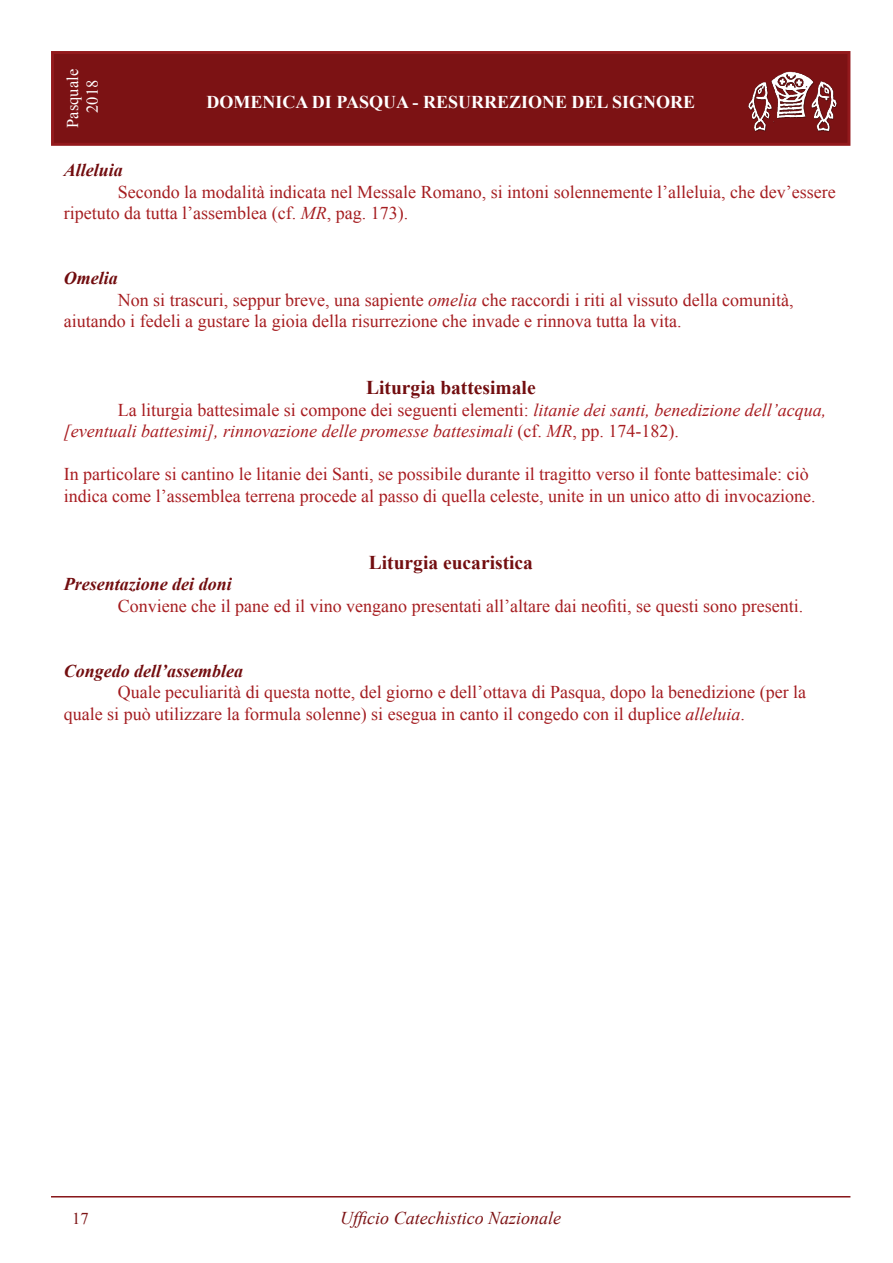
<style>
.page{position:relative;width:893px;height:1263px;background:#fff}
.page>*{position:absolute;margin:0;border:0;box-sizing:border-box;transform-origin:0 0}
.t1{font:700 19.5px "Times New Roman";color:#720d0f}
.t2{font:700 19.5px "Times New Roman";color:#730e10}
.t3{font:18px/21.6px "Times New Roman";color:#a61d20}
.t4{font:18px/21.6px "Times New Roman";color:#a81c20}
.t5{font:18px/21.6px "Times New Roman";color:#a31c20}
.t6{font:italic 18px/21.6px "Times New Roman";color:#a81c20}
.t7{font:18px/21.6px "Times New Roman";color:#a51d20}
.t8{font:700 18px "Times New Roman";color:#fff}
.t9{font:italic 18px "Times New Roman";color:#7c1214}
.t10{font:italic 700 18px "Times New Roman";color:#720d0f}
.t11{font:italic 700 18px "Times New Roman";color:#730e10}
.t12{font:italic 700 18px "Times New Roman";color:#710c0e}
.t13{font:16.5px/19.8px "Times New Roman";color:#fff;text-align:center}
.t14{font:16.5px "Times New Roman";color:#7c1214}
.s1{font-style:italic}
.s2{font-style:normal}
</style>
<div class="page">
<div style="left:51px;top:51px;width:799px;height:95px;background:#7c1214;border:3px solid #93191c"></div>
<hr style="left:51px;top:1196px;width:799px;height:1px;background:#871518">
<img style="left:748px;top:71px;width:90px;height:61px">
<p class="t13" style="left:62px;top:128px;width:60px;rotate:-90deg">Pasquale<br>2018</p>
<p class="t8" style="left:206px;top:90px;width:490px">DOMENICA DI PASQUA - RESURREZIONE DEL SIGNORE</p>
<p class="t10" style="left:64px;top:158px;width:61px">Alleluia</p>
<p class="t7" style="left:64px;top:181px;width:773px;text-indent:54px">Secondo la modalità indicata nel Messale Romano, si intoni solennemente l’alleluia, che dev’essere ripetuto da tutta l’assemblea (cf. <span class="s1">MR</span>, pag. 173).</p>
<p class="t12" style="left:64px;top:266px;width:55px">Omelia</p>
<p class="t3" style="left:64px;top:289px;width:731px;text-indent:54px">Non si trascuri, seppur breve, una sapiente <span class="s1">omelia</span> che raccordi i riti al vissuto della comunità, aiutando i fedeli a gustare la gioia della risurrezione che invade e rinnova tutta la vita.</p>
<p class="t1" style="left:366px;top:374px;width:171px">LITURGIA BATTESIMALE</p>
<p class="t6" style="left:64px;top:398px;width:764px;text-indent:54px"><span class="s2">La liturgia battesimale si compone dei seguenti elementi:</span> litanie dei santi, benedizione dell’acqua, [eventuali battesimi], rinnovazione delle promesse battesimali <span class="s2">(cf.</span> MR<span class="s2">, pp. 174-182).</span></p>
<p class="t4" style="left:64px;top:463px;width:753px">In particolare si cantino le litanie dei Santi, se possibile durante il tragitto verso il fonte battesimale: ciò indica come l’assemblea terrena procede al passo di quella celeste, unite in un unico atto di invocazione.</p>
<p class="t2" style="left:369px;top:549px;width:166px">LITURGIA EUCARISTICA</p>
<p class="t10" style="left:64px;top:572px;width:170px">Presentazione dei doni</p>
<p class="t3" style="left:118px;top:595px;width:687px">Conviene che il pane ed il vino vengano presentati all’altare dai neofiti, se questi sono presenti.</p>
<p class="t11" style="left:64px;top:658px;width:181px">Congedo dell’assemblea</p>
<p class="t5" style="left:64px;top:681px;width:744px;text-indent:54px">Quale peculiarità di questa notte, del giorno e dell’ottava di Pasqua, dopo la benedizione (per la quale si può utilizzare la formula solenne) si esegua in canto il congedo con il duplice <span class="s1">alleluia</span>.</p>
<p class="t14" style="left:72px;top:1207px;width:18px">17</p>
<p class="t9" style="left:340px;top:1206px;width:223px">Ufficio Catechistico Nazionale</p>
</div>
